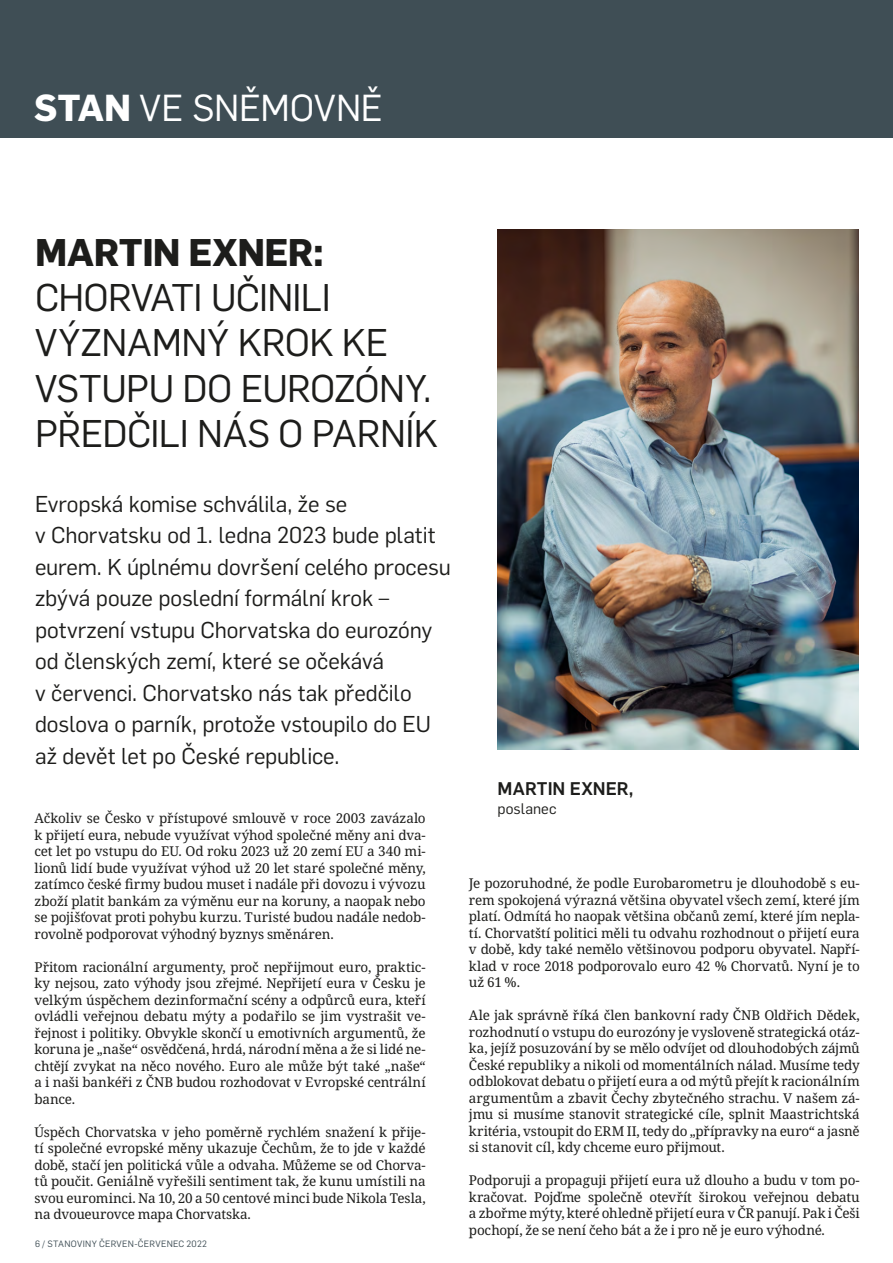
<style>
.page{position:relative;width:893px;height:1263px;background:#fff}
.page>*{position:absolute;margin:0;border:0;box-sizing:border-box;transform-origin:0 0}
.t1{font:37.8px/45.5px "Flama";letter-spacing:-.015em;color:#1d1d1b}
.t2{font:700 37.8px "Flama";letter-spacing:-.015em;color:#1d1d1b}
.t3{font:36.9px "Flama";letter-spacing:-.005em;color:#fff}
.t4{font:22.5px/31.5px "Flama";letter-spacing:-.005em;color:#1d1d1b}
.t5{font:500 18px "Flama";letter-spacing:.005em;color:#1d1d1b}
.t6{font:15px "Flama";letter-spacing:.005em;color:#1d1d1b}
.t7{font:13.5px/16.5px "Noto Serif";letter-spacing:-.015em;color:#1d1d1b;text-align:justify}
.t8{font:9px "Flama";letter-spacing:.03em;color:#3f4e55}
.s1{font-weight:700}
</style>
<div class="page">
<div style="left:0;top:0;width:893px;height:138px;background:#3f4e55"></div>
<img style="left:497px;top:230px;width:362px;height:520px">
<h2 class="t3" style="left:34px;top:83px;width:350px"><span class="s1">STAN</span> VE SNĚMOVNĚ</h2>
<h1 class="t2" style="left:35px;top:225px;width:290px">MARTIN EXNER:</h1>
<h1 class="t1" style="left:35px;top:272px;width:404px">CHORVATI UČINILI<br>VÝZNAMNÝ KROK KE<br>VSTUPU DO EUROZÓNY.<br>PŘEDČILI NÁS O PARNÍK</h1>
<p class="t4" style="left:35px;top:487px;width:417px">Evropská komise schválila, že se<br>v Chorvatsku od 1. ledna 2023 bude platit eurem. K úplnému dovršení celého procesu zbývá pouze poslední formální krok – potvrzení vstupu Chorvatska do eurozóny od členských zemí, které se očekává<br>v červenci. Chorvatsko nás tak předčilo doslova o parník, protože vstoupilo do EU až devět let po České republice.</p>
<p class="t7" style="left:35px;top:810px;width:393px">Ačkoliv se Česko v přístupové smlouvě v roce 2003 zavázalo k přijetí eura, nebude využívat výhod společné měny ani dva&shy;cet let po vstupu do EU. Od roku 2023 už 20 zemí EU a 340 mi&shy;lionů lidí bude využívat výhod už 20 let staré společné měny, zatímco české firmy budou muset i nadále při dovozu i vývozu zboží platit bankám za výměnu eur na koruny, a naopak nebo se pojišťovat proti pohybu kurzu. Turisté budou nadále nedob&shy;rovolně podporovat výhodný byznys směnáren.</p>
<p class="t7" style="left:35px;top:959px;width:393px">Přitom racionální argumenty, proč nepřijmout euro, praktic&shy;ky nejsou, zato výhody jsou zřejmé. Nepřijetí eura v Česku je velkým úspěchem dezinformační scény a odpůrců eura, kteří ovládli veřejnou debatu mýty a podařilo se jim vystrašit ve&shy;řejnost i politiky. Obvykle skončí u emotivních argumentů, že koruna je „naše“ osvědčená, hrdá, národní měna a že si lidé ne&shy;chtějí zvykat na něco nového. Euro ale může být také „naše“ a i naši bankéři z ČNB budou rozhodovat v Evropské centrální bance.</p>
<p class="t7" style="left:35px;top:1124px;width:393px">Úspěch Chorvatska v jeho poměrně rychlém snažení k přije&shy;tí společné evropské měny ukazuje Čechům, že to jde v každé době, stačí jen politická vůle a odvaha. Můžeme se od Chorva&shy;tů poučit. Geniálně vyřešili sentiment tak, že kunu umístili na svou eurominci. Na 10, 20 a 50 centové minci bude Nikola Tesla, na dvoueurovce mapa Chorvatska.</p>
<p class="t8" style="left:35px;top:1238px;width:173px">6 / STANOVINY ČERVEN-ČERVENEC 2022</p>
<h3 class="t5" style="left:497px;top:775px;width:137px">MARTIN EXNER,</h3>
<p class="t6" style="left:497px;top:799px;width:60px">poslanec</p>
<p class="t7" style="left:469px;top:875px;width:392px">Je pozoruhodné, že podle Eurobarometru je dlouhodobě s eu&shy;rem spokojená výrazná většina obyvatel všech zemí, které jím platí. Odmítá ho naopak většina občanů zemí, které jím nepla&shy;tí. Chorvatští politici měli tu odvahu rozhodnout o přijetí eura v době, kdy také nemělo většinovou podporu obyvatel. Napří&shy;klad v roce 2018 podporovalo euro 42 % Chorvatů. Nyní je to už 61 %.</p>
<p class="t7" style="left:469px;top:1007px;width:392px">Ale jak správně říká člen bankovní rady ČNB Oldřich Dědek, rozhodnutí o vstupu do eurozóny je vysloveně strategická otáz&shy;ka, jejíž posuzování by se mělo odvíjet od dlouhodobých zájmů České republiky a nikoli od momentálních nálad. Musíme tedy odblokovat debatu o přijetí eura a od mýtů přejít k racionálním argumentům a zbavit Čechy zbytečného strachu. V našem zá&shy;jmu si musíme stanovit strategické cíle, splnit Maastrichtská kritéria, vstoupit do ERM II, tedy do „přípravky na euro“ a jasně si stanovit cíl, kdy chceme euro přijmout.</p>
<p class="t7" style="left:469px;top:1172px;width:392px">Podporuji a propaguji přijetí eura už dlouho a budu v tom po&shy;kračovat. Pojďme společně otevřít širokou veřejnou debatu a zbořme mýty, které ohledně přijetí eura v ČR panují. Pak i Češi pochopí, že se není čeho bát a že i pro ně je euro výhodné.</p>
</div>
